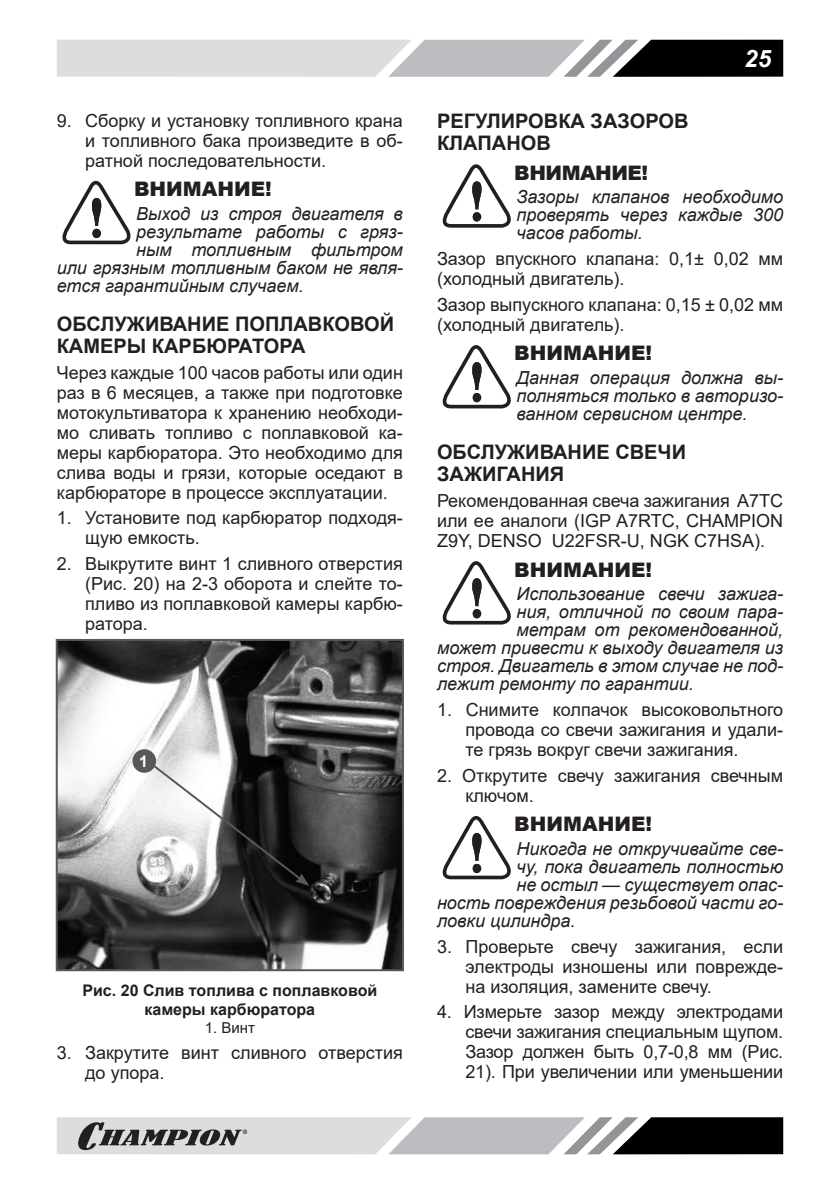
<style>
.page{position:relative;width:840px;height:1191px;background:#fff}
.page>*{position:absolute;margin:0;border:0;box-sizing:border-box;transform-origin:0 0}
.t1{font:italic 700 24px "Arial";color:#fff}
.t2{font:700 20px/22px "Arial";color:#231f20}
.t3{font:900 20px "Arial";color:#231f20}
.t4{font:900 20px "Arial";letter-spacing:-.025em;color:#231f20}
.t5{font:18px/20px "Arial";color:#231f20;text-align:justify}
.t6{font:italic 18px/18px "Arial";color:#231f20;text-align:justify}
.t7{font:700 16px/19.2px "Arial";color:#231f20;text-align:center}
.t8{font:700 16px "Arial";color:#fff}
.t9{font:15px "Arial";color:#231f20}
</style>
<div class="page">
<svg style="left:57px;top:40px;width:725px;height:37px;background:#a7a8aa"></svg>
<svg style="left:57px;top:1117px;width:725px;height:37px;background:#9c9d9e"></svg>
<svg style="left:62px;top:181px;width:69px;height:63px"></svg>
<img style="left:59px;top:642px;width:342px;height:326px">
<div style="left:56px;top:639px;width:348px;height:332px;border:2px solid #57585a"></div>
<div style="left:132px;top:749px;width:24px;height:24px;background:#57585a;border-radius:50%"></div>
<svg style="left:149px;top:761px;width:160px;height:125px"></svg>
<svg style="left:442px;top:164px;width:69px;height:64px"></svg>
<svg style="left:442px;top:345px;width:69px;height:63px"></svg>
<svg style="left:442px;top:561px;width:69px;height:63px"></svg>
<svg style="left:442px;top:816px;width:69px;height:63px"></svg>
<p class="t5" style="left:85px;top:110px;width:319px;text-indent:-28px">9. Сборку и установку топливного крана и топливного бака произведите в об&shy;ратной последовательности.</p>
<p class="t3" style="left:134px;top:174px;width:139px">ВНИМАНИЕ!</p>
<p class="t6" style="left:136px;top:205px;width:268px">Выход из строя двигателя в</p>
<p class="t6" style="left:136px;top:223px;width:268px">результате работы с гряз-</p>
<p class="t6" style="left:136px;top:241px;width:268px">ным топливным фильтром</p>
<p class="t6" style="left:57px;top:259px;width:347px">или грязным топливным баком не явля-</p>
<p class="t6" style="left:57px;top:277px;width:248px">ется гарантийным случаем.</p>
<p class="t2" style="left:57px;top:313px;width:339px">ОБСЛУЖИВАНИЕ ПОПЛАВКОВОЙ<br>КАМЕРЫ КАРБЮРАТОРА</p>
<p class="t5" style="left:57px;top:362px;width:347px">Через каждые 100 часов работы или один раз в 6 месяцев, а также при подготовке мотокультиватора к хранению необходи&shy;мо сливать топливо с поплавковой ка&shy;меры карбюратора. Это необходимо для слива воды и грязи, которые оседают в карбюраторе в процессе эксплуатации.</p>
<p class="t5" style="left:85px;top:508px;width:319px;text-indent:-28px">1. Установите под карбюратор подходя&shy;щую емкость.</p>
<p class="t5" style="left:85px;top:553px;width:319px;text-indent:-28px">2. Выкрутите винт 1 сливного отверстия (Рис. 20) на 2-3 оборота и слейте то&shy;пливо из поплавковой камеры карбю&shy;ратора.</p>
<p class="t8" style="left:139px;top:750px;width:10px">1</p>
<p class="t7" style="left:82px;top:981px;width:296px">Рис. 20 Слив топлива с поплавковой камеры карбюратора</p>
<p class="t9" style="left:204px;top:1017px;width:52px">1. Винт</p>
<p class="t5" style="left:85px;top:1042px;width:319px;text-indent:-28px">3. Закрутите винт сливного отверстия до упора.</p>
<h1 class="t1" style="left:743px;top:42px;width:28px">25</h1>
<p class="t2" style="left:437px;top:110px;width:253px">РЕГУЛИРОВКА ЗАЗОРОВ<br>КЛАПАНОВ</p>
<p class="t4" style="left:514px;top:158px;width:135px">ВНИМАНИЕ!</p>
<p class="t6" style="left:516px;top:188px;width:268px">Зазоры клапанов необходимо проверять через каждые 300 часов работы.</p>
<p class="t5" style="left:437px;top:249px;width:347px">Зазор впускного клапана: 0,1± 0,02 мм (холодный двигатель).</p>
<p class="t5" style="left:437px;top:294px;width:347px">Зазор выпускного клапана: 0,15 ± 0,02 мм (холодный двигатель).</p>
<p class="t3" style="left:514px;top:339px;width:139px">ВНИМАНИЕ!</p>
<p class="t6" style="left:516px;top:369px;width:268px">Данная операция должна вы&shy;полняться только в авторизо&shy;ванном сервисном центре.</p>
<p class="t2" style="left:437px;top:441px;width:250px">ОБСЛУЖИВАНИЕ СВЕЧИ<br>ЗАЖИГАНИЯ</p>
<p class="t5" style="left:437px;top:490px;width:347px">Рекомендованная свеча зажигания A7TC или ее аналоги (IGP A7RTC, CHAMPION Z9Y, DENSO U22FSR-U, NGK C7HSA).</p>
<p class="t3" style="left:514px;top:555px;width:139px">ВНИМАНИЕ!</p>
<p class="t6" style="left:516px;top:585px;width:268px">Использование свечи зажига-</p>
<p class="t6" style="left:516px;top:603px;width:268px">ния, отличной по своим пара-</p>
<p class="t6" style="left:516px;top:621px;width:268px">метрам от рекомендованной,</p>
<p class="t6" style="left:437px;top:639px;width:347px">может привести к выходу двигателя из</p>
<p class="t6" style="left:437px;top:657px;width:347px">строя. Двигатель в этом случае не под-</p>
<p class="t6" style="left:437px;top:675px;width:258px">лежит ремонту по гарантии.</p>
<p class="t5" style="left:465px;top:699px;width:319px;text-indent:-28px">1. Снимите колпачок высоковольтного провода со свечи зажигания и удали&shy;те грязь вокруг свечи зажигания.</p>
<p class="t5" style="left:465px;top:765px;width:319px;text-indent:-28px">2. Открутите свечу зажигания свечным ключом.</p>
<p class="t3" style="left:514px;top:809px;width:139px">ВНИМАНИЕ!</p>
<p class="t6" style="left:516px;top:840px;width:268px">Никогда не откручивайте све-</p>
<p class="t6" style="left:516px;top:858px;width:268px">чу, пока двигатель полностью</p>
<p class="t6" style="left:516px;top:876px;width:268px">не остыл — существует опас-</p>
<p class="t6" style="left:437px;top:894px;width:347px">ность повреждения резьбовой части го-</p>
<p class="t6" style="left:437px;top:912px;width:140px">ловки цилиндра.</p>
<p class="t5" style="left:465px;top:936px;width:319px;text-indent:-28px">3. Проверьте свечу зажигания, если электроды изношены или поврежде&shy;на изоляция, замените свечу.</p>
<p class="t5" style="left:465px;top:1002px;width:319px;text-indent:-28px">4. Измерьте зазор между электродами свечи зажигания специальным щупом.<br>Зазор должен быть 0,7-0,8 мм (Рис.<br>21). При увеличении или уменьшении</p>
</div>
